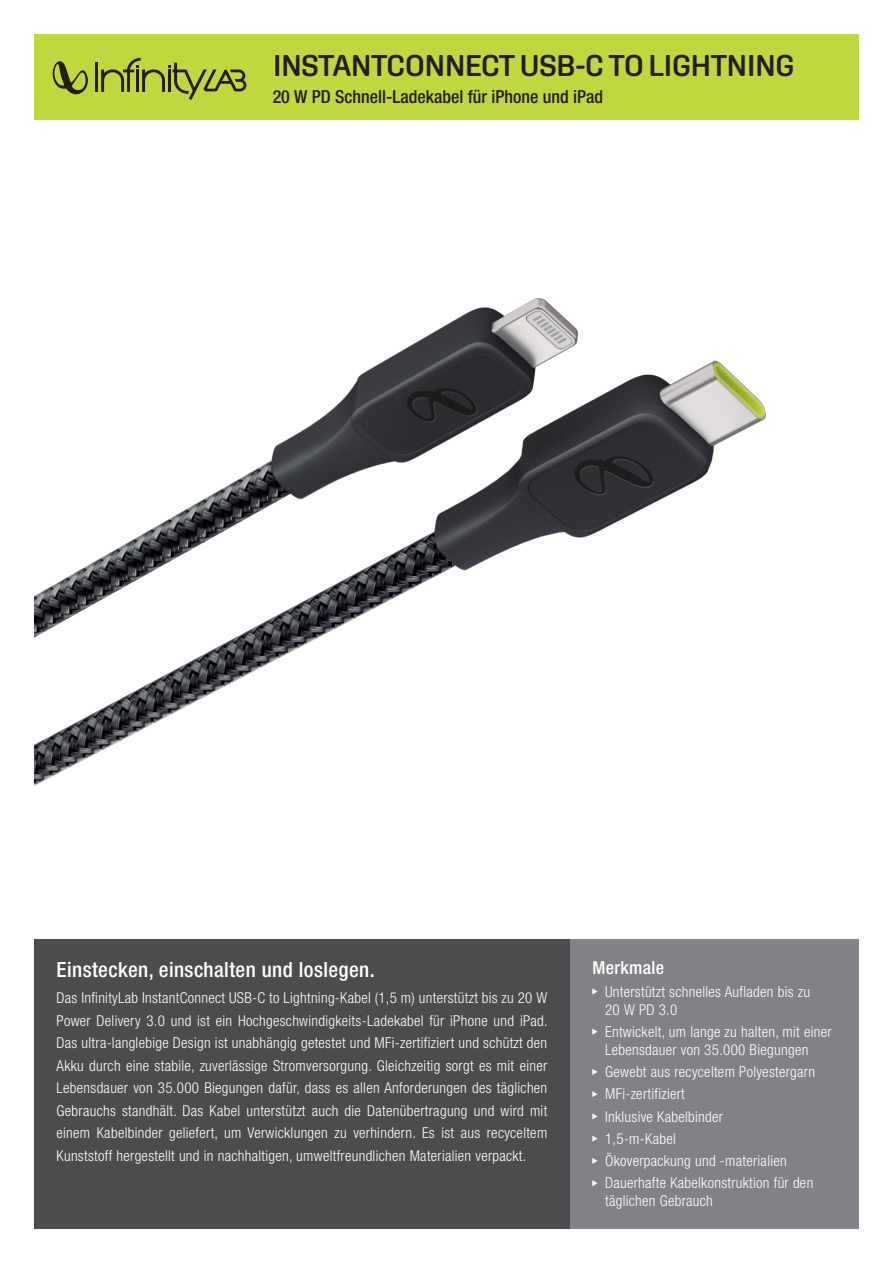
<style>
.page{position:relative;width:893px;height:1263px;background:#fff}
.page>*{position:absolute;margin:0;border:0;box-sizing:border-box;transform-origin:0 0}
.t1{font:600 30px "Aglet Sans";letter-spacing:-.025em;color:#231f20}
.t2{font:500 condensed 21px "Helvetica Neue LT Pro";letter-spacing:.02em;color:#fff}
.t3{font:500 condensed 18px "Helvetica Neue LT Pro";color:#231f20}
.t4{font:500 condensed 18px "Helvetica Neue LT Pro";letter-spacing:.02em;color:#fff}
.t5{font:300 condensed 15px/22.5px "Helvetica Neue LT Pro";letter-spacing:.02em;color:#fff}
</style>
<div class="page">
<img style="left:34px;top:298px;width:732px;height:488px">
<div style="left:570px;top:939px;width:289px;height:290px;background:#808285"></div>
<svg style="left:592px;top:988px;width:6px;height:6px"></svg>
<svg style="left:592px;top:1028px;width:6px;height:7px"></svg>
<svg style="left:592px;top:1069px;width:6px;height:6px"></svg>
<svg style="left:592px;top:1091px;width:6px;height:6px"></svg>
<svg style="left:592px;top:1113px;width:6px;height:6px"></svg>
<svg style="left:592px;top:1136px;width:6px;height:6px"></svg>
<svg style="left:592px;top:1158px;width:6px;height:6px"></svg>
<svg style="left:592px;top:1180px;width:6px;height:6px"></svg>
<div style="left:34px;top:34px;width:825px;height:85px;background:#c0d73d"></div>
<div style="left:34px;top:939px;width:536px;height:290px;background:#4b4c4d"></div>
<hr style="left:95px;top:63px;width:3px;height:29px;background:#231f20">
<svg style="left:52px;top:61px;width:36px;height:33px"></svg>
<svg style="left:101px;top:58px;width:145px;height:42px"></svg>
<p class="t1" style="left:273px;top:48px;width:524px">INSTANTCONNECT USB-C TO LIGHTNING</p>
<p class="t3" style="left:273px;top:86px;width:332px">20 W PD Schnell-Ladekabel für iPhone und iPad</p>
<p class="t2" style="left:57px;top:956px;width:320px">Einstecken, einschalten und loslegen.</p>
<p class="t5" style="left:57px;top:986px;width:493px;text-align:justify">Das InfinityLab InstantConnect USB-C to Lightning-Kabel (1,5 m) unterstützt bis zu 20 W Power Delivery 3.0 und ist ein Hochgeschwindigkeits-Ladekabel für iPhone und iPad.<br>Das ultra-langlebige Design ist unabhängig getestet und MFi-zertifiziert und schützt den Akku durch eine stabile, zuverlässige Stromversorgung. Gleichzeitig sorgt es mit einer Lebensdauer von 35.000 Biegungen dafür, dass es allen Anforderungen des täglichen Gebrauchs standhält. Das Kabel unterstützt auch die Datenübertragung und wird mit einem Kabelbinder geliefert, um Verwicklungen zu verhindern. Es ist aus recyceltem Kunststoff hergestellt und in nachhaltigen, umweltfreundlichen Materialien verpackt.</p>
<p class="t4" style="left:592px;top:957px;width:73px">Merkmale</p>
<p class="t5" style="left:605px;top:982px;width:206px;line-height:18px">Unterstützt schnelles Aufladen bis zu<br>20 W PD 3.0</p>
<p class="t5" style="left:605px;top:1022px;width:228px;line-height:18px">Entwickelt, um lange zu halten, mit einer<br>Lebensdauer von 35.000 Biegungen</p>
<p class="t5" style="left:605px;top:1060px;width:211px">Gewebt aus recyceltem Polyestergarn</p>
<p class="t5" style="left:605px;top:1083px;width:81px">MFi-zertifiziert</p>
<p class="t5" style="left:605px;top:1105px;width:119px">Inklusive Kabelbinder</p>
<p class="t5" style="left:605px;top:1127px;width:72px">1,5-m-Kabel</p>
<p class="t5" style="left:605px;top:1149px;width:183px">Ökoverpackung und -materialien</p>
<p class="t5" style="left:605px;top:1174px;width:210px;line-height:18px">Dauerhafte Kabelkonstruktion für den täglichen Gebrauch</p>
</div>
